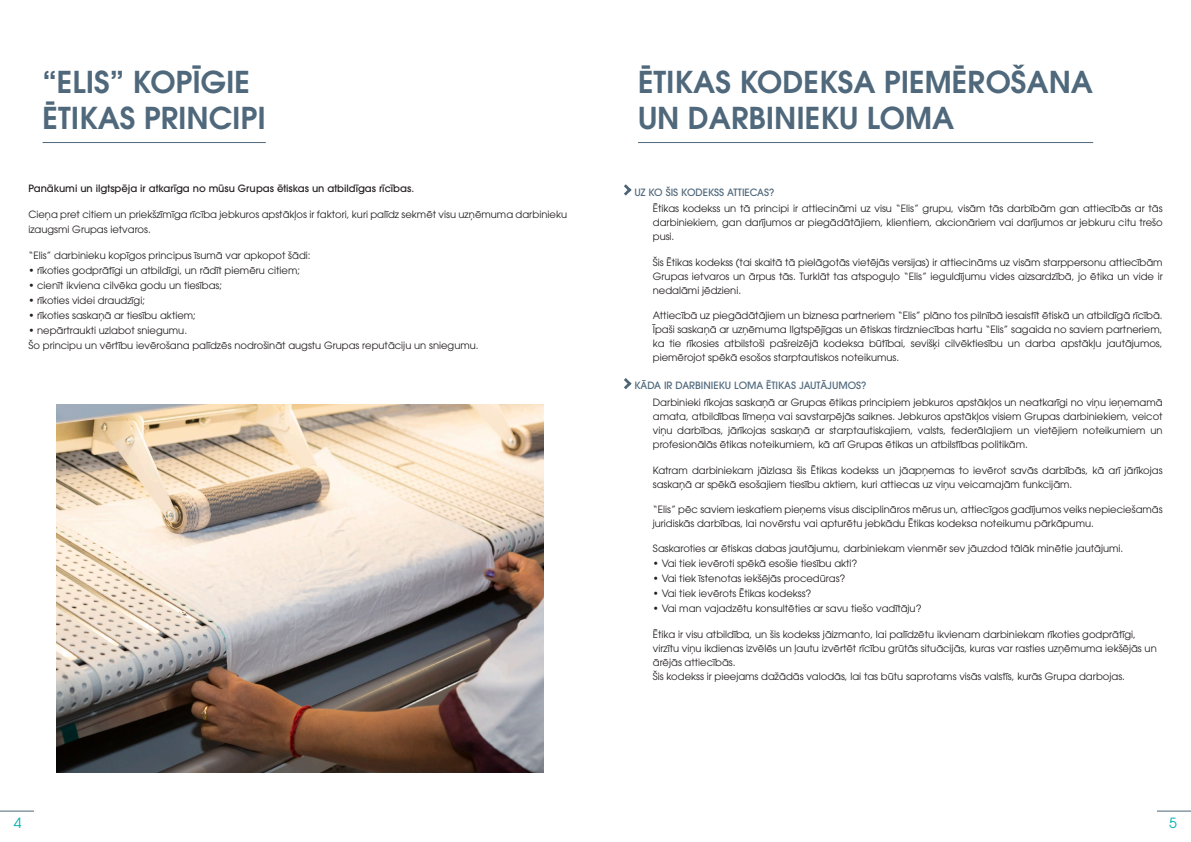
<style>
.page{position:relative;width:1191px;height:842px;background:#fff}
.page>*{position:absolute;margin:0;border:0;box-sizing:border-box;transform-origin:0 0}
.Titre_gris{font:600 30px/36px "ITC Avant Garde Pro";color:#4f687b}
.t1{font:14px "ITC Avant Garde Pro";color:#00b1b0}
.Texte_avec_retrait_D{font:10px/14px "ITC Avant Garde Pro";color:#231f20}
.t2{font:500 10px "ITC Avant Garde Pro";color:#231f20}
.t3{font:500 10px "ITC Avant Garde Pro";color:#4f687b}
</style>
<div class="page">
<hr style="left:43px;top:142px;width:223px;height:1px;background:#4f687b">
<hr style="left:638px;top:142px;width:455px;height:1px;background:#4f687b">
<svg style="left:624px;top:184px;width:7px;height:12px"></svg>
<svg style="left:624px;top:378px;width:7px;height:11px"></svg>
<img style="left:57px;top:404px;width:486px;height:369px">
<hr style="left:0;top:810px;width:34px;height:1px;background:#4d6576">
<hr style="left:1157px;top:810px;width:34px;height:1px;background:#4d6576">
<p class="Titre_gris" style="left:43px;top:64px;width:225px">“ELIS” KOPĪGIE<br>ĒTIKAS PRINCIPI</p>
<p class="t2" style="left:28px;top:182px;width:387px">Panākumi un ilgtspēja ir atkarīga no mūsu Grupas ētiskas un atbildīgas rīcības.</p>
<p class="Texte_avec_retrait_D" style="left:28px;top:207px;width:540px;line-height:15px">Cieņa pret citiem un priekšzīmīga rīcība jebkuros apstākļos ir faktori, kuri palīdz sekmēt visu uzņēmuma darbinieku izaugsmi Grupas ietvaros.</p>
<p class="Texte_avec_retrait_D" style="left:28px;top:249px;width:284px">“Elis” darbinieku kopīgos principus īsumā var apkopot šādi:</p>
<p class="Texte_avec_retrait_D" style="left:28px;top:264px;width:273px">• rīkoties godprātīgi un atbildīgi, un rādīt piemēru citiem;</p>
<p class="Texte_avec_retrait_D" style="left:28px;top:279px;width:195px">• cienīt ikviena cilvēka godu un tiesības;</p>
<p class="Texte_avec_retrait_D" style="left:28px;top:294px;width:118px">• rīkoties videi draudzīgi;</p>
<p class="Texte_avec_retrait_D" style="left:28px;top:309px;width:169px">• rīkoties saskaņā ar tiesību aktiem;</p>
<p class="Texte_avec_retrait_D" style="left:28px;top:324px;width:160px">• nepārtraukti uzlabot sniegumu.</p>
<p class="Texte_avec_retrait_D" style="left:28px;top:339px;width:452px">Šo principu un vērtību ievērošana palīdzēs nodrošināt augstu Grupas reputāciju un sniegumu.</p>
<p class="Titre_gris" style="left:638px;top:64px;width:456px">ĒTIKAS KODEKSA PIEMĒROŠANA<br>UN DARBINIEKU LOMA</p>
<p class="t3" style="left:634px;top:186px;width:141px">UZ KO ŠIS KODEKSS ATTIECAS?</p>
<p class="Texte_avec_retrait_D" style="left:653px;top:202px;width:511px;text-align:justify">Ētikas kodekss un tā principi ir attiecināmi uz visu “Elis” grupu, visām tās darbībām gan attiecībās ar tās darbiniekiem, gan darījumos ar piegādātājiem, klientiem, akcionāriem vai darījumos ar jebkuru citu trešo pusi.</p>
<p class="Texte_avec_retrait_D" style="left:653px;top:255px;width:511px;text-align:justify">Šis Ētikas kodekss (tai skaitā tā pielāgotās vietējās versijas) ir attiecināms uz visām starppersonu attiecībām Grupas ietvaros un ārpus tās. Turklāt tas atspoguļo “Elis” ieguldījumu vides aizsardzībā, jo ētika un vide ir nedalāmi jēdzieni.</p>
<p class="Texte_avec_retrait_D" style="left:653px;top:308px;width:511px;text-align:justify">Attiecībā uz piegādātājiem un biznesa partneriem “Elis” plāno tos pilnībā iesaistīt ētiskā un atbildīgā rīcībā.<br>Īpaši saskaņā ar uzņēmuma Ilgtspējīgas un ētiskas tirdzniecības hartu “Elis” sagaida no saviem partneriem, ka tie rīkosies atbilstoši pašreizējā kodeksa būtībai, sevišķi cilvēktiesību un darba apstākļu jautājumos, piemērojot spēkā esošos starptautiskos noteikumus.</p>
<p class="t3" style="left:634px;top:379px;width:233px">KĀDA IR DARBINIEKU LOMA ĒTIKAS JAUTĀJUMOS?</p>
<p class="Texte_avec_retrait_D" style="left:653px;top:395px;width:511px;text-align:justify">Darbinieki rīkojas saskaņā ar Grupas ētikas principiem jebkuros apstākļos un neatkarīgi no viņu ieņemamā amata, atbildības līmeņa vai savstarpējās saiknes. Jebkuros apstākļos visiem Grupas darbiniekiem, veicot viņu darbības, jārīkojas saskaņā ar starptautiskajiem, valsts, federālajiem un vietējiem noteikumiem un profesionālās ētikas noteikumiem, kā arī Grupas ētikas un atbilstības politikām.</p>
<p class="Texte_avec_retrait_D" style="left:653px;top:463px;width:511px">Katram darbiniekam jāizlasa šis Ētikas kodekss un jāapņemas to ievērot savās darbībās, kā arī jārīkojas saskaņā ar spēkā esošajiem tiesību aktiem, kuri attiecas uz viņu veicamajām funkcijām.</p>
<p class="Texte_avec_retrait_D" style="left:653px;top:502px;width:511px">“Elis” pēc saviem ieskatiem pieņems visus disciplināros mērus un, attiecīgos gadījumos veiks nepieciešamās juridiskās darbības, lai novērstu vai apturētu jebkādu Ētikas kodeksa noteikumu pārkāpumu.</p>
<p class="Texte_avec_retrait_D" style="left:653px;top:541px;width:472px">Saskaroties ar ētiskas dabas jautājumu, darbiniekam vienmēr sev jāuzdod tālāk minētie jautājumi.</p>
<p class="Texte_avec_retrait_D" style="left:653px;top:556px;width:206px">• Vai tiek ievēroti spēkā esošie tiesību akti?</p>
<p class="Texte_avec_retrait_D" style="left:653px;top:571px;width:194px">• Vai tiek īstenotas iekšējās procedūras?</p>
<p class="Texte_avec_retrait_D" style="left:653px;top:586px;width:160px">• Vai tiek ievērots Ētikas kodekss?</p>
<p class="Texte_avec_retrait_D" style="left:653px;top:601px;width:270px">• Vai man vajadzētu konsultēties ar savu tiešo vadītāju?</p>
<p class="Texte_avec_retrait_D" style="left:653px;top:627px;width:505px">Ētika ir visu atbildība, un šis kodekss jāizmanto, lai palīdzētu ikvienam darbiniekam rīkoties godprātīgi, virzītu viņu ikdienas izvēlēs un ļautu izvērtēt rīcību grūtās situācijās, kuras var rasties uzņēmuma iekšējās un ārējās attiecībās.</p>
<p class="Texte_avec_retrait_D" style="left:653px;top:669px;width:473px">Šis kodekss ir pieejams dažādās valodās, lai tas būtu saprotams visās valstīs, kurās Grupa darbojas.</p>
<h2 class="t1" style="left:14px;top:814px;width:9px">4</h2>
<h2 class="t1" style="left:1169px;top:814px;width:9px">5</h2>
</div>
